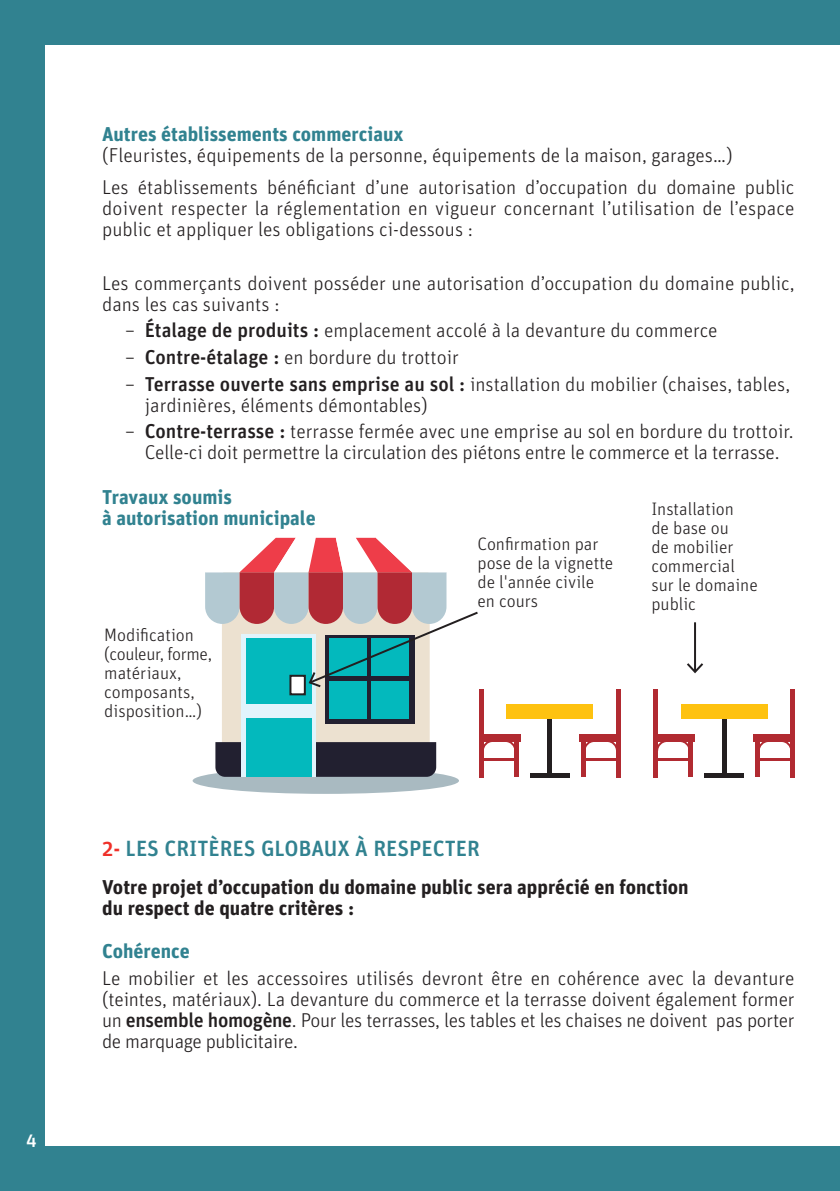
<style>
.page{position:relative;width:840px;height:1191px;background:#fff}
.page>*{position:absolute;margin:0;border:0;box-sizing:border-box;transform-origin:0 0}
.t1{font:500 22px "Unit";color:#318290}
.t2{font:300 20px/21px "Unit";color:#231f20}
.t3{font:700 20px/21px "Unit";color:#231f20}
.t4{font:700 20px/21px "Unit";color:#318290}
.t5{font:300 18px/19px "Unit";color:#231f20}
.t6{font:500 18px "Unit";color:#fff}
.s1{font-weight:500}
.s2{color:#ef3029}
</style>
<div class="page">
<div style="left:0;top:0;width:839px;height:1191px;background:#318290"></div>
<div style="left:45px;top:45px;width:794px;height:1100px;background:#fff"></div>
<hr style="left:839px;top:0;width:1px;height:1191px;background:#318290">
<hr style="left:839px;top:45px;width:1px;height:1100px;background:#fff">
<hr style="left:722px;top:717px;width:4px;height:58px;background:#231f20">
<hr style="left:704px;top:773px;width:39px;height:4px;background:#231f20">
<div style="left:681px;top:704px;width:86px;height:14px;background:#fec210"></div>
<hr style="left:547px;top:717px;width:4px;height:58px;background:#231f20">
<hr style="left:530px;top:773px;width:39px;height:4px;background:#231f20">
<div style="left:506px;top:704px;width:86px;height:14px;background:#fec210"></div>
<div style="left:192px;top:767px;width:267px;height:27px;background:#a9bac1;border-radius:50%"></div>
<div style="left:222px;top:568px;width:207px;height:208px;background:#ece1d0;border-radius:9px"></div>
<div style="left:325px;top:635px;width:89px;height:89px;background:#222030"></div>
<svg style="left:215px;top:742px;width:221px;height:35px;background:#252332"></svg>
<div style="left:241px;top:635px;width:75px;height:142px;background:#e1f4fc"></div>
<div style="left:246px;top:638px;width:65px;height:139px;background:#03b9bd"></div>
<div style="left:329px;top:680px;width:37px;height:38px;background:#03b9bd"></div>
<div style="left:371px;top:680px;width:38px;height:38px;background:#03b9bd"></div>
<div style="left:246px;top:704px;width:65px;height:13px;background:#e1f4fc"></div>
<hr style="left:479px;top:689px;width:4px;height:88px;background:#b12a31">
<hr style="left:514px;top:738px;width:4px;height:39px;background:#b12a31">
<div style="left:479px;top:734px;width:41px;height:8px;background:#b12a31"></div>
<hr style="left:479px;top:758px;width:39px;height:2px;background:#b12a31">
<svg style="left:483px;top:742px;width:9px;height:11px"></svg>
<svg style="left:507px;top:742px;width:7px;height:6px"></svg>
<hr style="left:653px;top:689px;width:4px;height:88px;background:#b12a31">
<hr style="left:688px;top:738px;width:4px;height:39px;background:#b12a31">
<div style="left:653px;top:734px;width:41px;height:8px;background:#b12a31"></div>
<hr style="left:653px;top:758px;width:39px;height:2px;background:#b12a31">
<svg style="left:657px;top:742px;width:9px;height:11px"></svg>
<svg style="left:681px;top:742px;width:7px;height:6px"></svg>
<div style="left:615px;top:689px;width:5px;height:88px;background:#b12a31"></div>
<hr style="left:581px;top:738px;width:4px;height:39px;background:#b12a31">
<div style="left:578px;top:734px;width:42px;height:8px;background:#b12a31"></div>
<hr style="left:581px;top:758px;width:39px;height:2px;background:#b12a31">
<svg style="left:608px;top:742px;width:8px;height:11px"></svg>
<svg style="left:585px;top:742px;width:8px;height:11px"></svg>
<div style="left:789px;top:689px;width:5px;height:88px;background:#b12a31"></div>
<hr style="left:755px;top:738px;width:4px;height:39px;background:#b12a31">
<div style="left:753px;top:734px;width:41px;height:8px;background:#b12a31"></div>
<hr style="left:755px;top:758px;width:39px;height:2px;background:#b12a31">
<svg style="left:782px;top:742px;width:8px;height:11px"></svg>
<svg style="left:759px;top:742px;width:9px;height:11px"></svg>
<svg style="left:205px;top:538px;width:273px;height:151px"></svg>
<hr style="left:693px;top:622px;width:2px;height:50px;background:#231f20">
<svg style="left:687px;top:661px;width:17px;height:13px"></svg>
<div style="left:290px;top:676px;width:14px;height:18px;background:#fff"></div>
<div style="left:289px;top:675px;width:16px;height:20px;border:2px solid #231f20"></div>
<p class="t6" style="left:26px;top:1128px;width:12px">4</p>
<p class="t4" style="left:102px;top:123px;width:303px">Autres établissements commerciaux</p>
<p class="t2" style="left:102px;top:138px;width:693px;line-height:32.4px">(Fleuristes, équipements de la personne, équipements de la maison, garages…)<br>Les établissements bénéficiant d’une autorisation d’occupation du domaine public</p>
<p class="t2" style="left:102px;top:197px;width:693px">doivent respecter la réglementation en vigueur concernant l’utilisation de l’espace public et appliquer les obligations ci-dessous :</p>
<p class="t2" style="left:102px;top:272px;width:693px">Les commerçants doivent posséder une autorisation d’occupation du domaine public, dans les cas suivants :</p>
<p class="t2" style="left:125px;top:317px;width:666px;line-height:26.6px">− <span class="s1">Étalage de produits :</span> emplacement accolé à la devanture du commerce<br>− <span class="s1">Contre-étalage :</span> en bordure du trottoir<br>− <span class="s1">Terrasse ouverte sans emprise au sol :</span> installation du mobilier (chaises, tables,</p>
<p class="t2" style="left:125px;top:391px;width:670px;line-height:26.6px;text-indent:20px">jardinières, éléments démontables)<br>− <span class="s1">Contre-terrasse :</span> terrasse fermée avec une emprise au sol en bordure du trottoir.</p>
<p class="t2" style="left:145px;top:441px;width:636px">Celle-ci doit permettre la circulation des piétons entre le commerce et la terrasse.</p>
<p class="t4" style="left:102px;top:486px;width:215px">Travaux soumis<br>à autorisation municipale</p>
<p class="t5" style="left:104px;top:625px;width:109px">Modification (couleur, forme, matériaux, composants, disposition…)</p>
<p class="t5" style="left:477px;top:534px;width:137px">Confirmation par pose de la vignette de l'année civile en cours</p>
<p class="t5" style="left:651px;top:499px;width:108px">Installation<br>de base ou<br>de mobilier commercial sur le domaine public</p>
<p class="t1" style="left:102px;top:834px;width:379px"><span class="s2">2-</span> LES CRITÈRES GLOBAUX À RESPECTER</p>
<p class="t3" style="left:102px;top:876px;width:587px">Votre projet d’occupation du domaine public sera apprécié en fonction du respect de quatre critères :</p>
<p class="t4" style="left:102px;top:940px;width:89px">Cohérence</p>
<p class="t2" style="left:102px;top:967px;width:693px;text-align:justify">Le mobilier et les accessoires utilisés devront être en cohérence avec la devanture (teintes, matériaux). La devanture du commerce et la terrasse doivent également former un <span class="s1">ensemble homogène</span>. Pour les terrasses, les tables et les chaises ne doivent pas porter de marquage publicitaire.</p>
</div>
